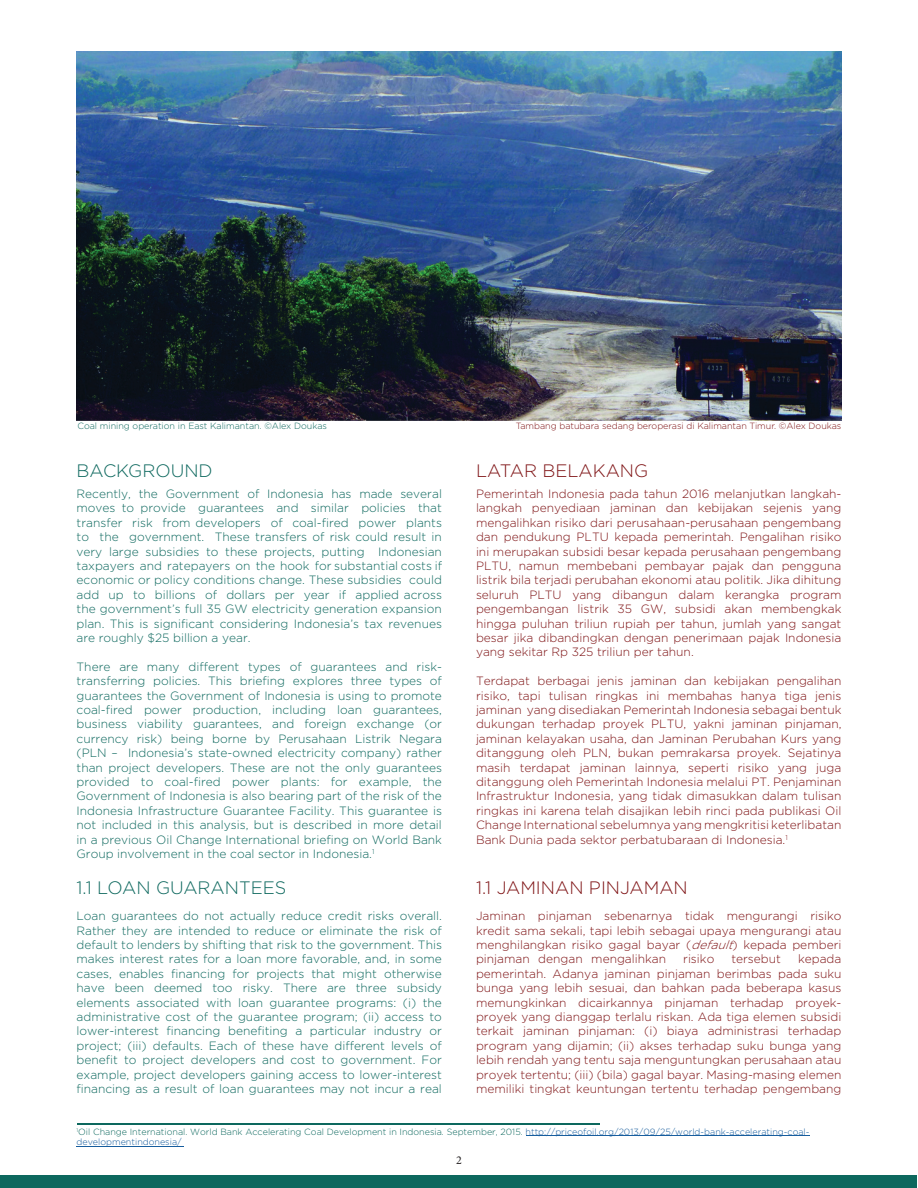
<style>
.page{position:relative;width:918px;height:1188px;background:#fff}
.page>*{position:absolute;margin:0;border:0;box-sizing:border-box;transform-origin:0 0}
.t1{font:300 18px "Gotham";color:#7f1416}
.t2{font:300 18px "Gotham";color:#0d685e}
.t3{font:300 12px/14.4px "Gotham";color:#0d685e;text-align:justify}
.t4{font:300 12px/14.4px "Gotham";color:#7f1416;text-align:justify}
.t5{font:12px "Minion Pro";color:#231f20}
.t6{font:300 9px/10.8px "Gotham";color:#0d685e}
.t7{font:300 9px "Gotham";color:#7f1416}
.s1{font-style:italic}
.s2{color:#175d9e}
</style>
<div class="page">
<div style="left:1px;top:1175px;width:916px;height:12px;background:#0d685e"></div>
<img style="left:77px;top:52px;width:764px;height:369px">
<hr style="left:526px;top:1136px;width:284px;height:1px;background:#175d9e">
<hr style="left:77px;top:1146px;width:107px;height:1px;background:#175d9e">
<hr style="left:77px;top:1123px;width:523px;height:1px;background:#0d685e">
<p class="t6" style="left:77px;top:420px;width:251px">Coal mining operation in East Kalimantan. ©Alex Doukas</p>
<p class="t7" style="left:516px;top:421px;width:327px">Tambang batubara sedang beroperasi di Kalimantan Timur. ©Alex Doukas</p>
<h1 class="t2" style="left:77px;top:460px;width:138px">BACKGROUND</h1>
<h1 class="t1" style="left:476px;top:460px;width:174px">LATAR BELAKANG</h1>
<p class="t3" style="left:77px;top:486px;width:367px">Recently, the Government of Indonesia has made several moves to provide guarantees and similar policies that transfer risk from developers of coal-fired power plants to the government. These transfers of risk could result in very large subsidies to these projects, putting Indonesian taxpayers and ratepayers on the hook for substantial costs if economic or policy conditions change. These subsidies could add up to billions of dollars per year if applied across the government’s full 35 GW electricity generation expansion plan. This is significant considering Indonesia’s tax revenues are roughly $25 billion a year.</p>
<p class="t3" style="left:77px;top:659px;width:367px">There are many different types of guarantees and risk&shy;transferring policies. This briefing explores three types of guarantees the Government of Indonesia is using to promote coal-fired power production, including loan guarantees, business viability guarantees, and foreign exchange (or currency risk) being borne by Perusahaan Listrik Negara (PLN – Indonesia’s state-owned electricity company) rather than project developers. These are not the only guarantees provided to coal-fired power plants: for example, the Government of Indonesia is also bearing part of the risk of the Indonesia Infrastructure Guarantee Facility. This guarantee is not included in this analysis, but is described in more detail in a previous Oil Change International briefing on World Bank Group involvement in the coal sector in Indonesia.<sup>1</sup></p>
<p class="t4" style="left:476px;top:486px;width:367px">Pemerintah Indonesia pada tahun 2016 melanjutkan langkah&shy;langkah penyediaan jaminan dan kebijakan sejenis yang mengalihkan risiko dari perusahaan-perusahaan pengembang dan pendukung PLTU kepada pemerintah. Pengalihan risiko ini merupakan subsidi besar kepada perusahaan pengembang PLTU, namun membebani pembayar pajak dan pengguna listrik bila terjadi perubahan ekonomi atau politik. Jika dihitung seluruh PLTU yang dibangun dalam kerangka program pengembangan listrik 35 GW, subsidi akan membengkak hingga puluhan triliun rupiah per tahun, jumlah yang sangat besar jika dibandingkan dengan penerimaan pajak Indonesia yang sekitar Rp 325 triliun per tahun.</p>
<p class="t4" style="left:476px;top:674px;width:367px">Terdapat berbagai jenis jaminan dan kebijakan pengalihan risiko, tapi tulisan ringkas ini membahas hanya tiga jenis jaminan yang disediakan Pemerintah Indonesia sebagai bentuk dukungan terhadap proyek PLTU, yakni jaminan pinjaman, jaminan kelayakan usaha, dan Jaminan Perubahan Kurs yang ditanggung oleh PLN, bukan pemrakarsa proyek. Sejatinya masih terdapat jaminan lainnya, seperti risiko yang juga ditanggung oleh Pemerintah Indonesia melalui PT. Penjaminan Infrastruktur Indonesia, yang tidak dimasukkan dalam tulisan ringkas ini karena telah disajikan lebih rinci pada publikasi Oil Change International sebelumnya yang mengkritisi keterlibatan Bank Dunia pada sektor perbatubaraan di Indonesia.<sup>1</sup></p>
<h1 class="t2" style="left:77px;top:878px;width:211px">1.1 LOAN GUARANTEES</h1>
<h1 class="t1" style="left:476px;top:878px;width:213px">1.1 JAMINAN PINJAMAN</h1>
<p class="t3" style="left:77px;top:909px;width:367px">Loan guarantees do not actually reduce credit risks overall.<br>Rather they are intended to reduce or eliminate the risk of default to lenders by shifting that risk to the government. This makes interest rates for a loan more favorable, and, in some cases, enables financing for projects that might otherwise have been deemed too risky. There are three subsidy elements associated with loan guarantee programs: (i) the administrative cost of the guarantee program; (ii) access to lower-interest financing benefiting a particular industry or project; (iii) defaults. Each of these have different levels of benefit to project developers and cost to government. For example, project developers gaining access to lower-interest financing as a result of loan guarantees may not incur a real</p>
<p class="t4" style="left:476px;top:909px;width:367px">Jaminan pinjaman sebenarnya tidak mengurangi risiko kredit sama sekali, tapi lebih sebagai upaya mengurangi atau menghilangkan risiko gagal bayar (<span class="s1">default</span>) kepada pemberi pinjaman dengan mengalihkan</p>
<p class="t4" style="left:476px;top:952px;width:367px;text-indent:322px">kepada pemerintah. Adanya jaminan pinjaman berimbas pada suku bunga yang lebih sesuai, dan bahkan pada beberapa kasus memungkinkan dicairkannya pinjaman terhadap proyek&shy;proyek yang dianggap terlalu riskan. Ada tiga elemen subsidi terkait jaminan pinjaman: (i) biaya administrasi terhadap program yang dijamin; (ii) akses terhadap suku bunga yang lebih rendah yang tentu saja menguntungkan perusahaan atau proyek tertentu; (iii) (bila) gagal bayar. Masing-masing elemen memiliki tingkat keuntungan tertentu terhadap pengembang</p>
<p class="t6" style="left:77px;top:1126px;width:734px"><sup>1</sup>Oil Change International. World Bank Accelerating Coal Development in Indonesia. September, 2015. <span class="s2">http://priceofoil.org/2013/09/25/world-bank-accelerating-coal&shy;developmentindonesia/</span></p>
<p class="t4" style="left:683px;top:952px;width:33px">risiko</p>
<p class="t4" style="left:731px;top:952px;width:51px">tersebut</p>
<p class="t5" style="left:456px;top:1152px;width:7px">2</p>
</div>
